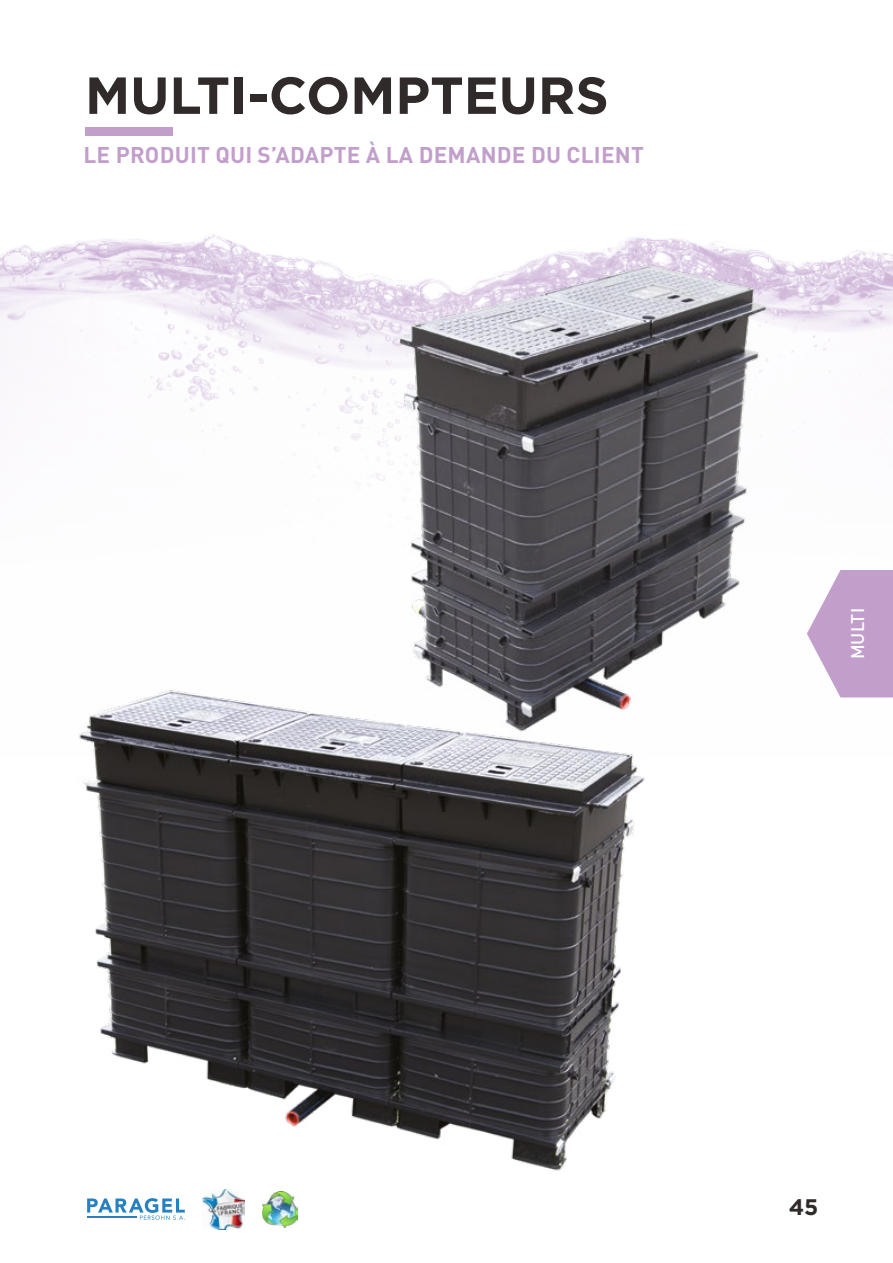
<style>
.page{position:relative;width:893px;height:1263px;background:#fff}
.page>*{position:absolute;margin:0;border:0;box-sizing:border-box;transform-origin:0 0}
.t1{font:700 52.05px "Gotham";color:#302a2a}
.t2{font:700 22.5px "DIN Pro";letter-spacing:.01em;color:#c29fcb}
.t3{font:700 22.5px "Gotham";color:#302a2a}
.t4{font:500 18px "DIN";color:#fff}
</style>
<div class="page">
<img style="left:262px;top:1191px;width:36px;height:37px">
<img style="left:202px;top:1189px;width:42px;height:41px">
<svg style="left:87px;top:1198px;width:98px;height:22px"></svg>
<hr style="left:87px;top:1216px;width:49px;height:2px;background:#2781c1">
<img style="left:0;top:134px;width:893px;height:564px">
<div style="left:85px;top:127px;width:87px;height:9px;background:#c29fcb"></div>
<img style="left:349px;top:243px;width:463px;height:455px">
<img style="left:25px;top:662px;width:648px;height:509px">
<svg style="left:807px;top:570px;width:86px;height:127px"></svg>
<h1 class="t1" style="left:85px;top:61px;width:525px">MULTI-COMPTEURS</h1>
<p class="t2" style="left:83px;top:140px;width:562px">LE PRODUIT QUI S’ADAPTE À LA DEMANDE DU CLIENT</p>
<p class="t4" style="left:846px;top:659px;width:53px;rotate:-90deg">MULTI</p>
<p class="t3" style="left:789px;top:1192px;width:31px">45</p>
</div>
